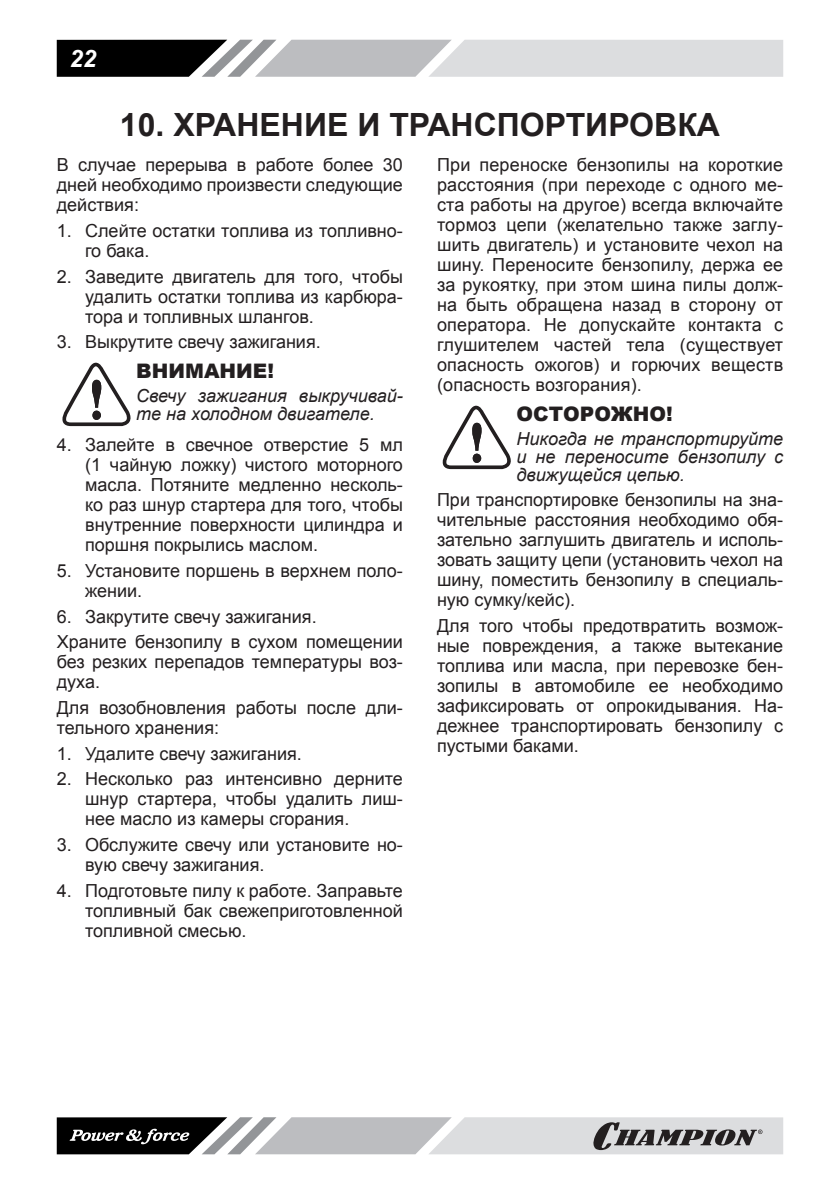
<style>
.page{position:relative;width:840px;height:1191px;background:#fff}
.page>*{position:absolute;margin:0;border:0;box-sizing:border-box;transform-origin:0 0}
.t1{font:700 32px "Arial";color:#231f20}
.t2{font:italic 700 24px "Arial";color:#fff}
.t3{font:900 20px "Arial";color:#231f20}
.t4{font:18px/20px "Arial";color:#231f20;text-align:justify}
.t5{font:italic 18px/18px "Arial";color:#231f20}
</style>
<div class="page">
<svg style="left:57px;top:40px;width:725px;height:37px;background:#a7a8a9"></svg>
<svg style="left:57px;top:1117px;width:725px;height:37px;background:#a1a1a3"></svg>
<svg style="left:62px;top:363px;width:69px;height:63px"></svg>
<svg style="left:442px;top:406px;width:69px;height:63px"></svg>
<h2 class="t2" style="left:70px;top:43px;width:28px">22</h2>
<h1 class="t1" style="left:120px;top:104px;width:98px">10. ХРАНЕНИЕ</h1>
<h1 class="t1" style="left:357px;top:104px;width:73px">и ТРАН</h1>
<h1 class="t1" style="left:473px;top:104px;width:135px">СПОРТИРО</h1>
<h1 class="t1" style="left:653px;top:104px;width:67px">ВКА</h1>
<p class="t4" style="left:57px;top:155px;width:347px">В случае перерыва в работе более 30 дней необходимо произвести следующие действия:</p>
<p class="t4" style="left:85px;top:221px;width:319px;text-indent:-28px">1. Слейте остатки топлива из топливно&shy;го бака.</p>
<p class="t4" style="left:85px;top:266px;width:319px;text-indent:-28px">2. Заведите двигатель для того, чтобы удалить остатки топлива из карбюра&shy;тора и топливных шлангов.</p>
<p class="t4" style="left:57px;top:332px;width:265px">3. Выкрутите свечу зажигания.</p>
<p class="t3" style="left:136px;top:356px;width:139px">ВНИМАНИЕ!</p>
<p class="t5" style="left:136px;top:387px;width:268px">Свечу зажигания выкручивай&shy;те на холодном двигателе.</p>
<p class="t4" style="left:85px;top:435px;width:319px;text-indent:-28px">4. Залейте в свечное отверстие 5 мл (1 чайную ложку) чистого моторного масла. Потяните медленно несколь&shy;ко раз шнур стартера для того, чтобы внутренние поверхности цилиндра и поршня покрылись маслом.</p>
<p class="t4" style="left:85px;top:560px;width:319px;text-indent:-28px">5. Установите поршень в верхнем поло&shy;жении.</p>
<p class="t4" style="left:57px;top:603px;width:347px;line-height:25.6px">6. Закрутите свечу зажигания.<br>Храните бензопилу в сухом помещении</p>
<p class="t4" style="left:57px;top:652px;width:347px">без резких перепадов температуры воз&shy;духа.</p>
<p class="t4" style="left:57px;top:697px;width:347px">Для возобновления работы после дли&shy;тельного хранения:</p>
<p class="t4" style="left:57px;top:743px;width:246px">1. Удалите свечу зажигания.</p>
<p class="t4" style="left:85px;top:769px;width:319px;text-indent:-28px">2. Несколько раз интенсивно дерните шнур стартера, чтобы удалить лиш&shy;нее масло из камеры сгорания.</p>
<p class="t4" style="left:85px;top:834px;width:319px;text-indent:-28px">3. Обслужите свечу или установите но&shy;вую свечу зажигания.</p>
<p class="t4" style="left:85px;top:880px;width:319px;text-indent:-28px">4. Подготовьте пилу к работе. Заправьте топливный бак свежеприготовленной топливной смесью.</p>
<p class="t4" style="left:437px;top:155px;width:347px">При переноске бензопилы на короткие расстояния (при переходе с одного ме&shy;ста работы на другое) всегда включайте тормоз цепи (желательно также заглу&shy;шить двигатель) и установите чехол на шину. Переносите бензопилу, держа ее за рукоятку, при этом шина пилы долж&shy;на быть обращена назад в сторону от оператора. Не допускайте контакта с глушителем частей тела (существует опасность ожогов) и горючих веществ (опасность возгорания).</p>
<p class="t3" style="left:516px;top:399px;width:158px">ОСТОРОЖНО!</p>
<p class="t5" style="left:516px;top:430px;width:268px;text-align:justify">Никогда не транспортируйте и не переносите бензопилу с движущейся цепью.</p>
<p class="t4" style="left:437px;top:490px;width:347px">При транспортировке бензопилы на зна&shy;чительные расстояния необходимо обя&shy;зательно заглушить двигатель и исполь&shy;зовать защиту цепи (установить чехол на шину, поместить бензопилу в специаль&shy;ную сумку/кейс).</p>
<p class="t4" style="left:437px;top:616px;width:347px">Для того чтобы предотвратить возмож&shy;ные повреждения, а также вытекание топлива или масла, при перевозке бен&shy;зопилы в автомобиле ее необходимо зафиксировать от опрокидывания. На&shy;дежнее транспортировать бензопилу с пустыми баками.</p>
</div>
